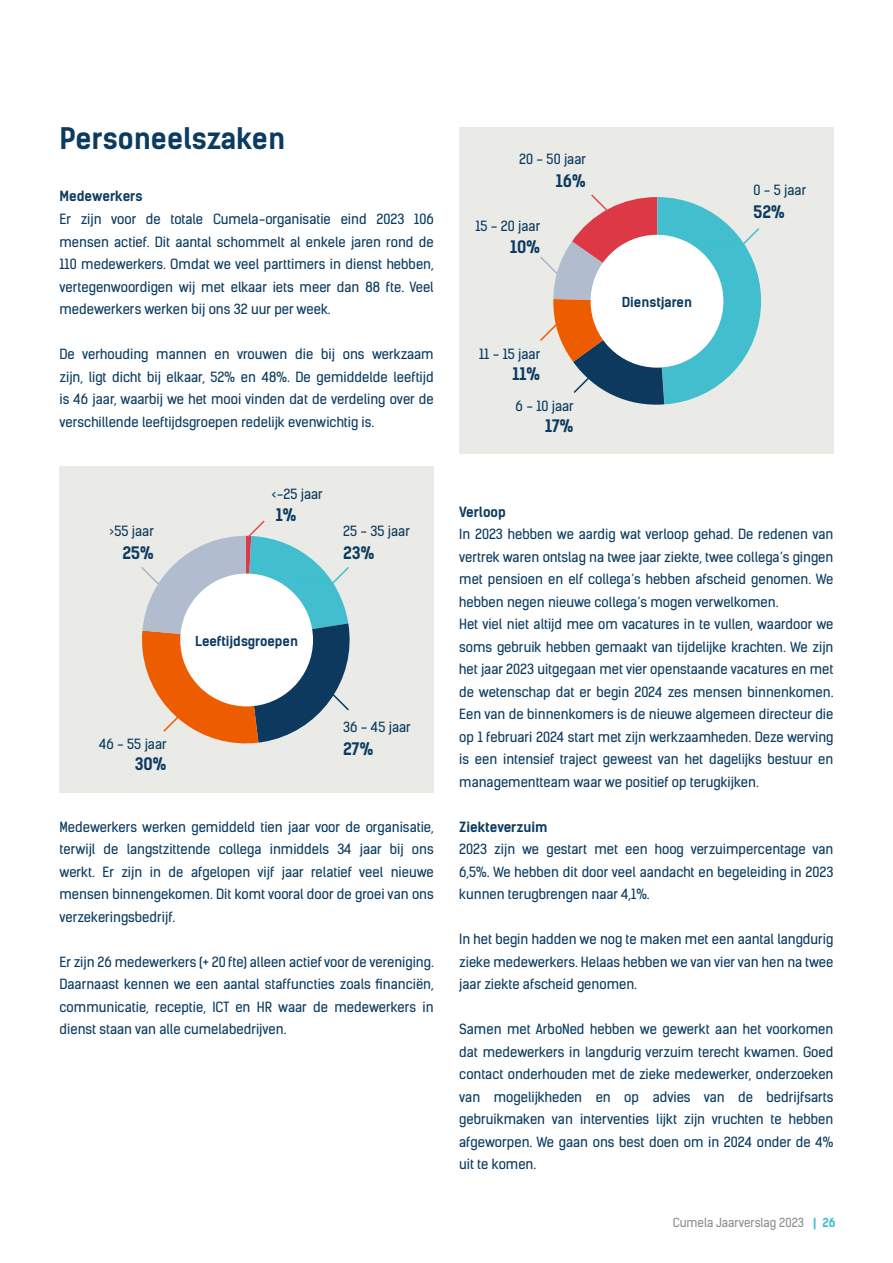
<style>
.page{position:relative;width:893px;height:1263px;background:#fff}
.page>*{position:absolute;margin:0;border:0;box-sizing:border-box;transform-origin:0 0}
.t1{font:700 28.5px "Kelson Sans";color:#0b3b60}
.t2{font:700 16.5px "Kelson Sans";color:#0b3b60}
.t3{font:13.5px/22.5px "Kelson Sans";color:#0b3b60;text-align:justify}
.t4{font:700 13.5px "Kelson Sans";color:#0b3b60}
.t5{font:700 13.2px "Kelson Sans";color:#0b3b60}
.t6{font:12px "Kelson Sans";color:#8b8e8f}
.s1{font-weight:700;color:#39c1cd}
</style>
<div class="page">
<div style="left:60px;top:466px;width:374px;height:326px;background:#eaeae6"></div>
<svg style="left:140px;top:519px;width:211px;height:225px"></svg>
<div style="left:459px;top:128px;width:374px;height:326px;background:#eaeae6"></div>
<svg style="left:538px;top:193px;width:223px;height:212px"></svg>
<h1 class="t1" style="left:60px;top:120px;width:227px">Personeelszaken</h1>
<p class="t4" style="left:60px;top:188px;width:84px">Medewerkers</p>
<p class="t3" style="left:60px;top:208px;width:376px">Er zijn voor de totale Cumela-organisatie eind 2023 106 mensen actief. Dit aantal schommelt al enkele jaren rond de 110 medewerkers. Omdat we veel parttimers in dienst hebben, vertegenwoordigen wij met elkaar iets meer dan 88 fte. Veel medewerkers werken bij ons 32 uur per week.</p>
<p class="t3" style="left:60px;top:343px;width:376px">De verhouding mannen en vrouwen die bij ons werkzaam zijn, ligt dicht bij elkaar, 52% en 48%. De gemiddelde leeftijd is 46 jaar, waarbij we het mooi vinden dat de verdeling over de verschillende leeftijdsgroepen redelijk evenwichtig is.</p>
<p class="t3" style="left:109px;top:520px;width:46px">&gt;55 jaar</p>
<p class="t2" style="left:122px;top:542px;width:33px">25%</p>
<p class="t3" style="left:272px;top:483px;width:53px">&lt;-25 jaar</p>
<p class="t2" style="left:276px;top:505px;width:22px">1%</p>
<p class="t3" style="left:343px;top:520px;width:68px">25 - 35 jaar</p>
<p class="t2" style="left:343px;top:542px;width:33px">23%</p>
<p class="t5" style="left:195px;top:632px;width:104px">Leeftijdsgroepen</p>
<p class="t3" style="left:343px;top:716px;width:69px">36 - 45 jaar</p>
<p class="t3" style="left:99px;top:733px;width:69px">46 - 55 jaar</p>
<p class="t2" style="left:343px;top:738px;width:32px">27%</p>
<p class="t2" style="left:135px;top:754px;width:33px">30%</p>
<p class="t3" style="left:60px;top:815px;width:376px">Medewerkers werken gemiddeld tien jaar voor de organisatie, terwijl de langstzittende collega inmiddels 34 jaar bij ons werkt. Er zijn in de afgelopen vijf jaar relatief veel nieuwe mensen binnengekomen. Dit komt vooral door de groei van ons verzekeringsbedrijf.</p>
<p class="t3" style="left:60px;top:950px;width:376px">Er zijn 26 medewerkers (+ 20 fte) alleen actief voor de vereniging.<br>Daarnaast kennen we een aantal staffuncties zoals financiën, communicatie, receptie, ICT en HR waar de medewerkers in dienst staan van alle cumelabedrijven.</p>
<p class="t3" style="left:519px;top:148px;width:68px">20 - 50 jaar</p>
<p class="t2" style="left:556px;top:170px;width:31px">16%</p>
<p class="t3" style="left:475px;top:214px;width:66px">15 - 20 jaar</p>
<p class="t2" style="left:510px;top:237px;width:31px">10%</p>
<p class="t3" style="left:479px;top:342px;width:63px">11 - 15 jaar</p>
<p class="t2" style="left:512px;top:363px;width:29px">11%</p>
<p class="t3" style="left:516px;top:394px;width:60px">6 - 10 jaar</p>
<p class="t2" style="left:545px;top:415px;width:30px">17%</p>
<p class="t5" style="left:622px;top:294px;width:72px">Dienstjaren</p>
<p class="t3" style="left:753px;top:179px;width:54px">0 - 5 jaar</p>
<p class="t2" style="left:753px;top:201px;width:33px">52%</p>
<p class="t4" style="left:459px;top:503px;width:48px">Verloop</p>
<p class="t3" style="left:459px;top:523px;width:376px;text-align:left">In 2023 hebben we aardig wat verloop gehad. De redenen van vertrek waren ontslag na twee jaar ziekte, twee collega’s gingen met pensioen en elf collega’s hebben afscheid genomen. We hebben negen nieuwe collega’s mogen verwelkomen.<br>Het viel niet altijd mee om vacatures in te vullen, waardoor we soms gebruik hebben gemaakt van tijdelijke krachten. We zijn het jaar 2023 uitgegaan met vier openstaande vacatures en met de wetenschap dat er begin 2024 zes mensen binnenkomen.<br>Een van de binnenkomers is de nieuwe algemeen directeur die op 1 februari 2024 start met zijn werkzaamheden. Deze werving is een intensief traject geweest van het dagelijks bestuur en managementteam waar we positief op terugkijken.</p>
<p class="t4" style="left:459px;top:818px;width:90px">Ziekteverzuim</p>
<p class="t3" style="left:459px;top:838px;width:376px">2023 zijn we gestart met een hoog verzuimpercentage van 6,5%. We hebben dit door veel aandacht en begeleiding in 2023 kunnen terugbrengen naar 4,1%.</p>
<p class="t3" style="left:459px;top:928px;width:376px">In het begin hadden we nog te maken met een aantal langdurig zieke medewerkers. Helaas hebben we van vier van hen na twee jaar ziekte afscheid genomen.</p>
<p class="t3" style="left:459px;top:1018px;width:376px">Samen met ArboNed hebben we gewerkt aan het voorkomen dat medewerkers in langdurig verzuim terecht kwamen. Goed contact onderhouden met de zieke medewerker, onderzoeken van mogelijkheden en op advies van de bedrijfsarts gebruikmaken van interventies lijkt zijn vruchten te hebben afgeworpen. We gaan ons best doen om in 2024 onder de 4% uit te komen.</p>
<p class="t6" style="left:673px;top:1215px;width:164px">Cumela Jaarverslag 2023 <span class="s1">| 26</span></p>
</div>
